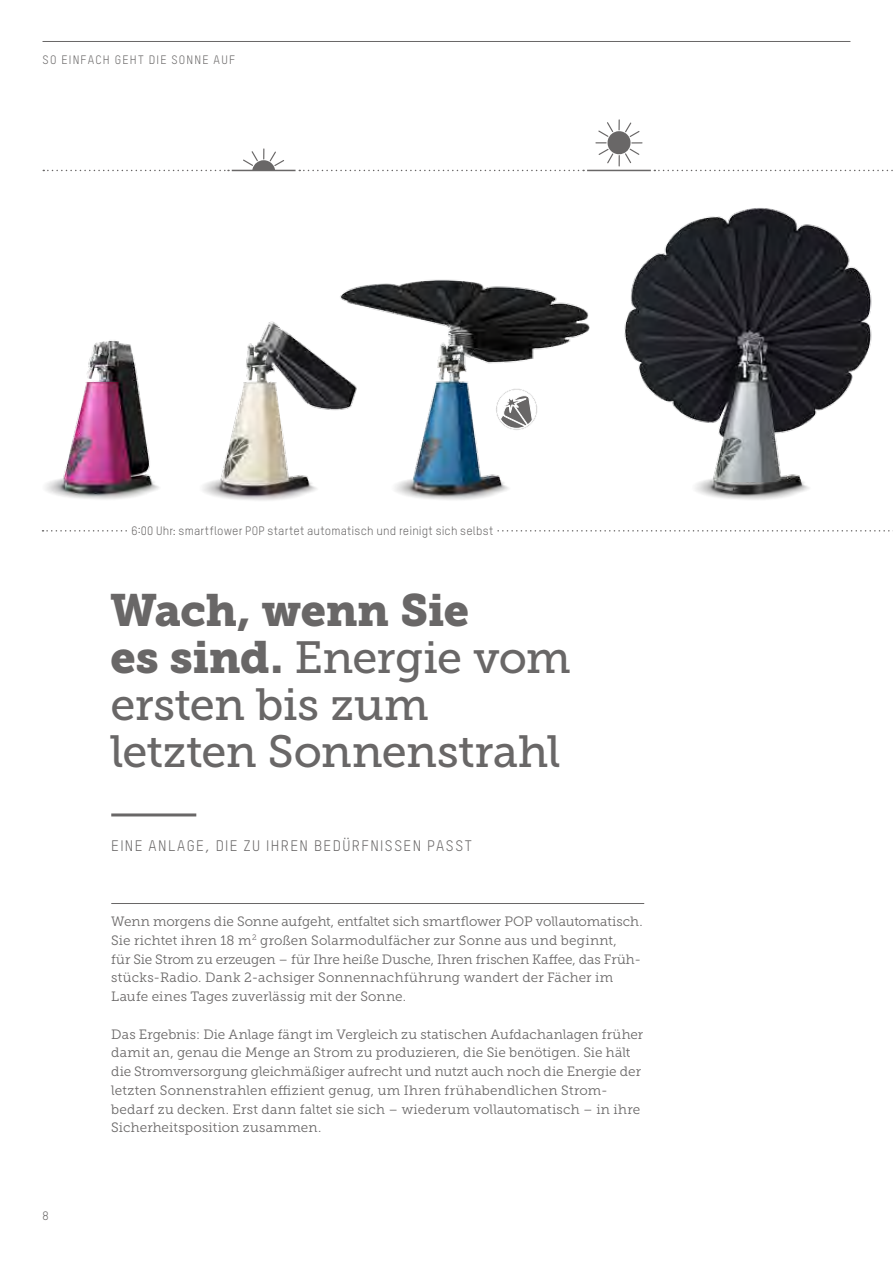
<style>
.page{position:relative;width:893px;height:1263px;background:#fff}
.page>*{position:absolute;margin:0;border:0;box-sizing:border-box;transform-origin:0 0}
.t1{font:45px/47px "Museo Slab 500";letter-spacing:-.01em;color:#696767}
.t2{font:45px "Museo Slab 900";letter-spacing:-.01em;color:#696767}
.t3{font:15px "TSTAR";letter-spacing:.095em;color:#696767}
.t4{font:13.5px/18.8px "Museo Slab 300";letter-spacing:.005em;color:#696767}
.t5{font:12px "TSTAR";letter-spacing:.02em;color:#696767}
.t6{font:12px "TSTAR";letter-spacing:.1em;color:#696767}
.s1{font-family:"Museo Slab 900"}
</style>
<div class="page">
<img style="left:340px;top:279px;width:250px;height:221px">
<svg style="left:43px;top:530px;width:850px;height:1px"></svg>
<svg style="left:299px;top:170px;width:285px;height:1px"></svg>
<svg style="left:654px;top:170px;width:239px;height:1px"></svg>
<svg style="left:43px;top:170px;width:186px;height:1px"></svg>
<hr style="left:232px;top:170px;width:64px;height:1px;background:#696767">
<svg style="left:243px;top:148px;width:41px;height:22px"></svg>
<hr style="left:587px;top:170px;width:64px;height:1px;background:#696767">
<svg style="left:595px;top:119px;width:47px;height:47px"></svg>
<svg style="left:495px;top:388px;width:43px;height:42px"></svg>
<img style="left:624px;top:208px;width:246px;height:292px">
<img style="left:45px;top:340px;width:114px;height:160px">
<img style="left:202px;top:303px;width:170px;height:198px">
<img style="left:870px;top:290px;width:2px;height:56px">
<hr style="left:43px;top:41px;width:807px;height:1px;background:#696767">
<hr style="left:111px;top:903px;width:533px;height:1px;background:#696767">
<hr style="left:111px;top:813px;width:85px;height:3px;background:#696767">
<div style="left:129px;top:525px;width:367px;height:10px;background:#fff"></div>
<p class="t6" style="left:43px;top:52px;width:194px">SO EINFACH GEHT DIE SONNE AUF</p>
<p class="t5" style="left:131px;top:523px;width:363px">6:00 Uhr: smartflower POP startet automatisch und reinigt sich selbst</p>
<h1 class="t2" style="left:110px;top:584px;width:360px">Wach, wenn Sie</h1>
<h1 class="t1" style="left:110px;top:634px;width:462px"><span class="s1">es sind.</span> Energie vom ersten bis zum letzten Sonnenstrahl</h1>
<p class="t3" style="left:111px;top:837px;width:362px">EINE ANLAGE, DIE ZU IHREN BEDÜRFNISSEN PASST</p>
<p class="t5" style="left:43px;top:1208px;width:8px">8</p>
<p class="t4" style="left:111px;top:912px;width:533px">Wenn morgens die Sonne aufgeht, entfaltet sich smartflower POP vollautomatisch.<br>Sie richtet ihren 18 m<sup>2</sup> großen Solarmodulfächer zur Sonne aus und beginnt,<br>für Sie Strom zu erzeugen – für Ihre heiße Dusche, Ihren frischen Kaffee, das Früh&shy;stücks-Radio. Dank 2-achsiger Sonnennachführung wandert der Fächer im Laufe eines Tages zuverlässig mit der Sonne.</p>
<p class="t4" style="left:111px;top:1024px;width:533px">Das Ergebnis: Die Anlage fängt im Vergleich zu statischen Aufdachanlagen früher damit an, genau die Menge an Strom zu produzieren, die Sie benötigen. Sie hält die Stromversorgung gleichmäßiger aufrecht und nutzt auch noch die Energie der letzten Sonnenstrahlen effizient genug, um Ihren frühabendlichen Strom&shy;bedarf zu decken. Erst dann faltet sie sich – wiederum vollautomatisch – in ihre Sicherheitsposition zusammen.</p>
</div>
